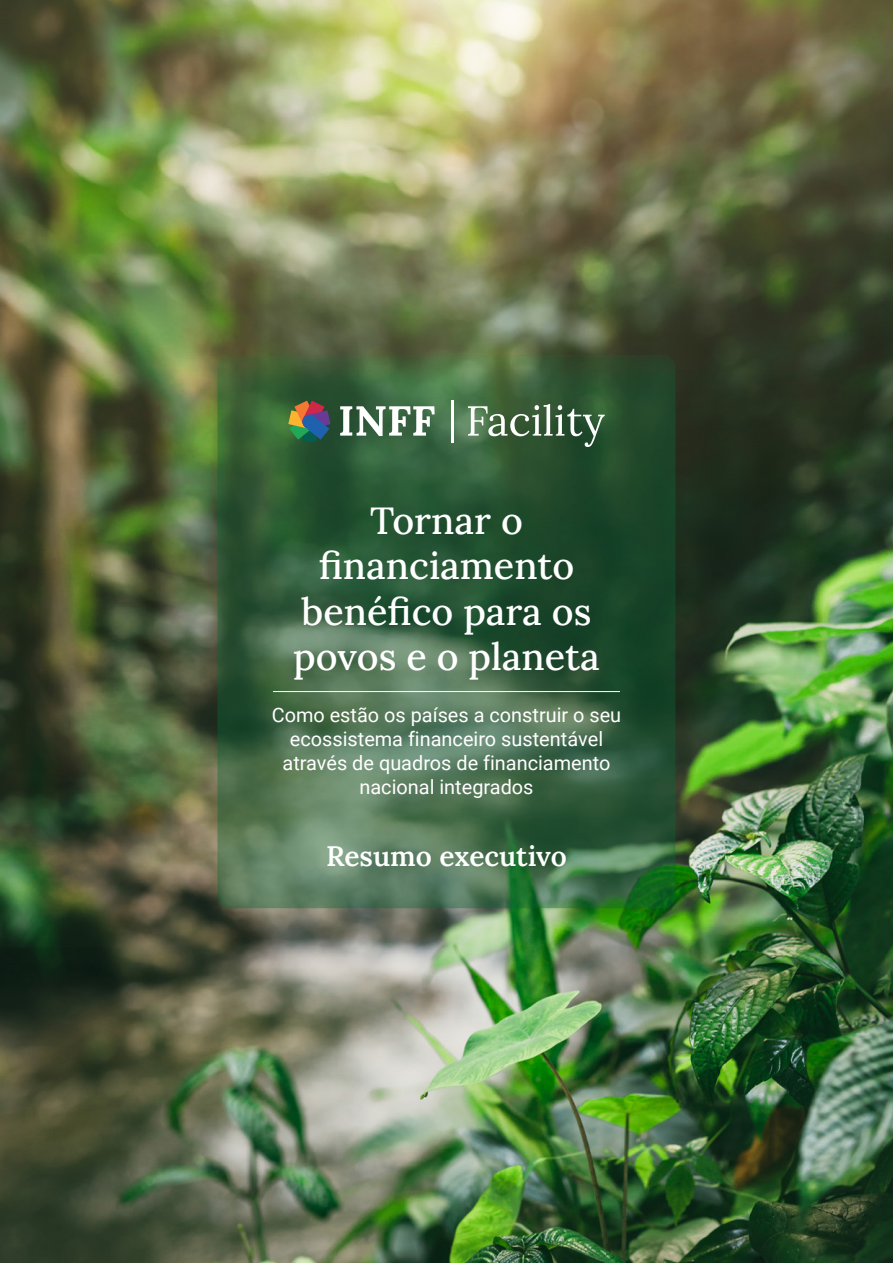
<style>
.page{position:relative;width:893px;height:1263px;background:#fff}
.page>*{position:absolute;margin:0;border:0;box-sizing:border-box;transform-origin:0 0}
.t1{font:500 37.8px/45.3px "Lora";color:#fff;text-align:center}
.t2{font:600 28.2px "Lora";color:#fff}
.t3{font:19.95px/23.7px "Roboto";color:#fff;text-align:center}
</style>
<div class="page">
<img style="left:0;top:0;width:893px;height:1263px">
<svg style="left:217px;top:355px;width:458px;height:553px;background:#3a6242"></svg>
<hr style="left:273px;top:691px;width:347px;height:1px;background:#fff">
<svg style="left:340px;top:406px;width:95px;height:30px"></svg>
<hr style="left:451px;top:400px;width:3px;height:42px;background:#fff">
<svg style="left:288px;top:401px;width:42px;height:41px;background:#5f655c"></svg>
<svg style="left:468px;top:404px;width:137px;height:43px;background:#5a795c"></svg>
<p class="t1" style="left:293px;top:495px;width:308px">Tornar o financiamento benéfico para os povos e o planeta</p>
<p class="t3" style="left:272px;top:702px;width:351px">Como estão os países a construir o seu ecossistema financeiro sustentável através de quadros de financiamento nacional integrados</p>
<p class="t2" style="left:326px;top:834px;width:242px">Resumo executivo</p>
</div>
